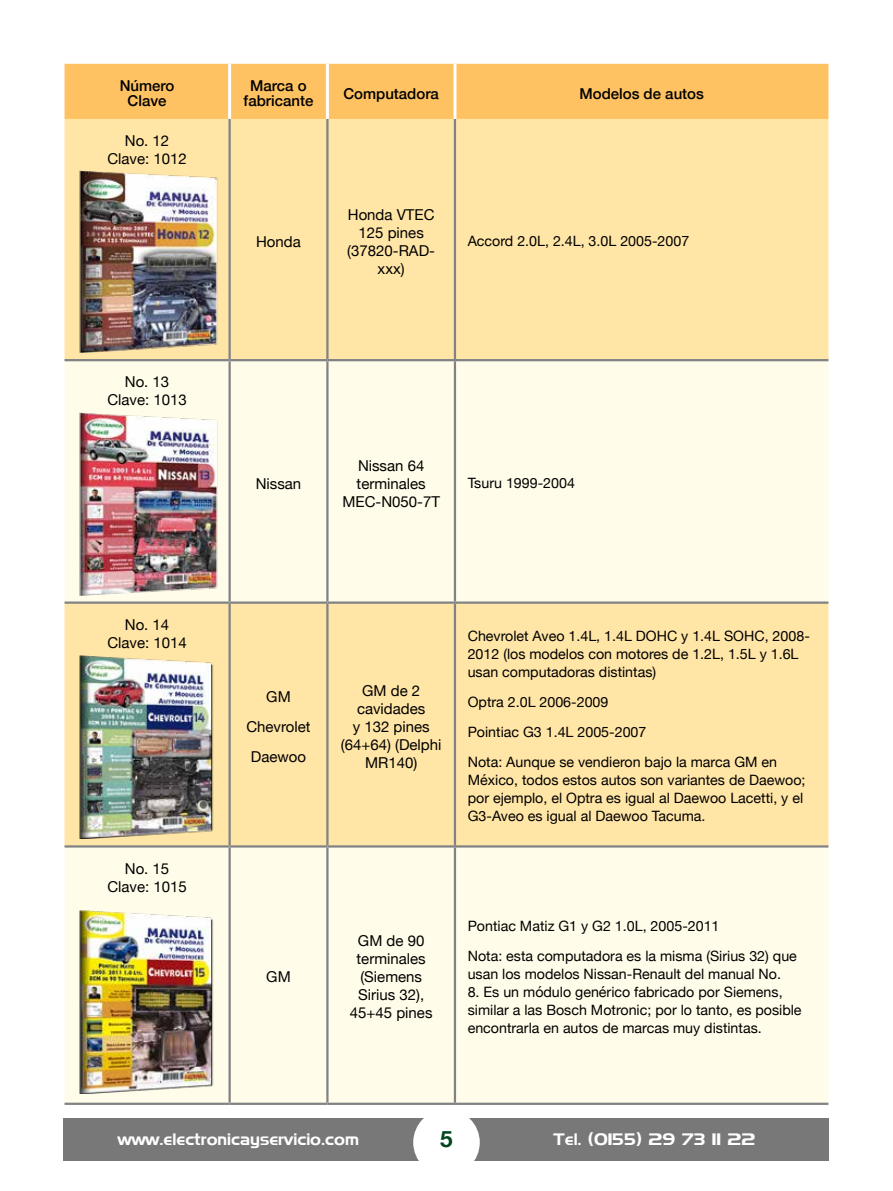
<style>
.page{position:relative;width:893px;height:1191px;background:#fff}
.page>*{position:absolute;margin:0;border:0;box-sizing:border-box;transform-origin:0 0}
.t1{font:700 22.5px "Helvetica Neue";color:#00451e}
.t2{font:16.5px "Denmark";color:#fff}
.t3{font:15px/18px "Helvetica Neue";color:#000;text-align:center}
.t4{font:500 15px/15px "Helvetica Neue";color:#000;text-align:center}
.t5{font:14.25px/18px "Helvetica Neue";color:#000}
</style>
<div class="page">
<div style="left:64px;top:1118px;width:765px;height:43px;background:#787878"></div>
<div style="left:413px;top:1109px;width:67px;height:66px;background:#fff;border-radius:50%"></div>
<div style="left:65px;top:64px;width:763px;height:55px;background:#fec262"></div>
<div style="left:65px;top:119px;width:763px;height:240px;background:#ffe5a6"></div>
<div style="left:65px;top:361px;width:763px;height:240px;background:#fffde9"></div>
<div style="left:65px;top:604px;width:763px;height:241px;background:#ffe5a6"></div>
<div style="left:65px;top:847px;width:763px;height:255px;background:#fffde9"></div>
<hr style="left:228px;top:64px;width:3px;height:55px;background:#fff">
<hr style="left:326px;top:64px;width:3px;height:55px;background:#fff">
<hr style="left:453px;top:64px;width:3px;height:55px;background:#fff">
<hr style="left:228px;top:119px;width:3px;height:240px;background:#808285">
<hr style="left:326px;top:119px;width:3px;height:240px;background:#808285">
<hr style="left:454px;top:119px;width:2px;height:240px;background:#808285">
<hr style="left:65px;top:359px;width:165px;height:2px;background:#808285">
<hr style="left:230px;top:359px;width:97px;height:2px;background:#808285">
<hr style="left:228px;top:361px;width:3px;height:240px;background:#808285">
<hr style="left:327px;top:359px;width:128px;height:2px;background:#808285">
<hr style="left:326px;top:361px;width:3px;height:240px;background:#808285">
<hr style="left:455px;top:359px;width:373px;height:2px;background:#808285">
<hr style="left:454px;top:361px;width:2px;height:240px;background:#808285">
<hr style="left:65px;top:601px;width:165px;height:3px;background:#808285">
<hr style="left:230px;top:601px;width:97px;height:3px;background:#808285">
<hr style="left:228px;top:604px;width:3px;height:241px;background:#808285">
<hr style="left:327px;top:601px;width:128px;height:3px;background:#808285">
<hr style="left:326px;top:604px;width:3px;height:241px;background:#808285">
<hr style="left:455px;top:601px;width:373px;height:3px;background:#808285">
<hr style="left:454px;top:604px;width:2px;height:241px;background:#808285">
<hr style="left:65px;top:845px;width:165px;height:2px;background:#808285">
<hr style="left:230px;top:845px;width:97px;height:2px;background:#808285">
<hr style="left:228px;top:847px;width:3px;height:255px;background:#808285">
<hr style="left:327px;top:845px;width:128px;height:2px;background:#808285">
<hr style="left:326px;top:847px;width:3px;height:255px;background:#808285">
<hr style="left:455px;top:845px;width:373px;height:2px;background:#808285">
<hr style="left:454px;top:847px;width:2px;height:255px;background:#808285">
<hr style="left:65px;top:1102px;width:165px;height:3px;background:#808285">
<hr style="left:230px;top:1102px;width:97px;height:3px;background:#808285">
<hr style="left:327px;top:1102px;width:128px;height:3px;background:#808285">
<hr style="left:455px;top:1102px;width:373px;height:3px;background:#808285">
<img style="left:76px;top:170px;width:145px;height:183px">
<img style="left:76px;top:413px;width:145px;height:182px">
<img style="left:76px;top:655px;width:145px;height:183px">
<img style="left:76px;top:910px;width:145px;height:183px">
<p class="t4" style="left:120px;top:77px;width:56px">Número<br>Clave</p>
<p class="t4" style="left:244px;top:77px;width:71px">Marca o fabricante</p>
<p class="t4" style="left:343px;top:85px;width:97px">Computadora</p>
<p class="t4" style="left:579px;top:85px;width:126px">Modelos de autos</p>
<p class="t3" style="left:107px;top:132px;width:81px">No. 12<br>Clave: 1012</p>
<p class="t3" style="left:107px;top:374px;width:81px">No. 13<br>Clave: 1013</p>
<p class="t3" style="left:107px;top:616px;width:81px">No. 14<br>Clave: 1014</p>
<p class="t3" style="left:107px;top:860px;width:81px">No. 15<br>Clave: 1015</p>
<p class="t3" style="left:256px;top:233px;width:46px">Honda</p>
<p class="t3" style="left:347px;top:206px;width:89px">Honda VTEC<br>125 pines (37820-RAD&shy;xxx)</p>
<p class="t5" style="left:468px;top:233px;width:223px">Accord 2.0L, 2.4L, 3.0L 2005-2007</p>
<p class="t3" style="left:256px;top:475px;width:47px">Nissan</p>
<p class="t3" style="left:342px;top:457px;width:99px">Nissan 64 terminales<br>MEC-N050-7T</p>
<p class="t5" style="left:468px;top:475px;width:109px">Tsuru 1999-2004</p>
<p class="t3" style="left:246px;top:682px;width:66px;line-height:30px">GM<br>Chevrolet<br>Daewoo</p>
<p class="t3" style="left:341px;top:682px;width:102px">GM de 2 cavidades<br>y 132 pines (64+64) (Delphi<br>MR140)</p>
<p class="t5" style="left:468px;top:628px;width:344px">Chevrolet Aveo 1.4L, 1.4L DOHC y 1.4L SOHC, 2008-<br>2012 (los modelos con motores de 1.2L, 1.5L y 1.6L usan computadoras distintas)</p>
<p class="t5" style="left:468px;top:688px;width:311px;line-height:30px">Optra 2.0L 2006-2009<br>Pointiac G3 1.4L 2005-2007<br>Nota: Aunque se vendieron bajo la marca GM en</p>
<p class="t5" style="left:468px;top:772px;width:339px">México, todos estos autos son variantes de Daewoo; por ejemplo, el Optra es igual al Daewoo Lacetti, y el<br>G3-Aveo es igual al Daewoo Tacuma.</p>
<p class="t3" style="left:266px;top:968px;width:26px">GM</p>
<p class="t3" style="left:350px;top:932px;width:84px">GM de 90 terminales (Siemens<br>Sirius 32),<br>45+45 pines</p>
<p class="t5" style="left:468px;top:911px;width:331px;line-height:30px">Pontiac Matiz G1 y G2 1.0L, 2005-2011<br>Nota: esta computadora es la misma (Sirius 32) que</p>
<p class="t5" style="left:468px;top:965px;width:315px">usan los modelos Nissan-Renault del manual No.</p>
<p class="t5" style="left:468px;top:983px;width:335px">8. Es un módulo genérico fabricado por Siemens, similar a las Bosch Motronic; por lo tanto, es posible encontrarla en autos de marcas muy distintas.</p>
<p class="t2" style="left:118px;top:1129px;width:243px">www.electronicayservicio.com</p>
<h1 class="t1" style="left:440px;top:1121px;width:14px">5</h1>
<p class="t2" style="left:554px;top:1129px;width:203px">Tel. (0155) 29 73 11 22</p>
</div>
